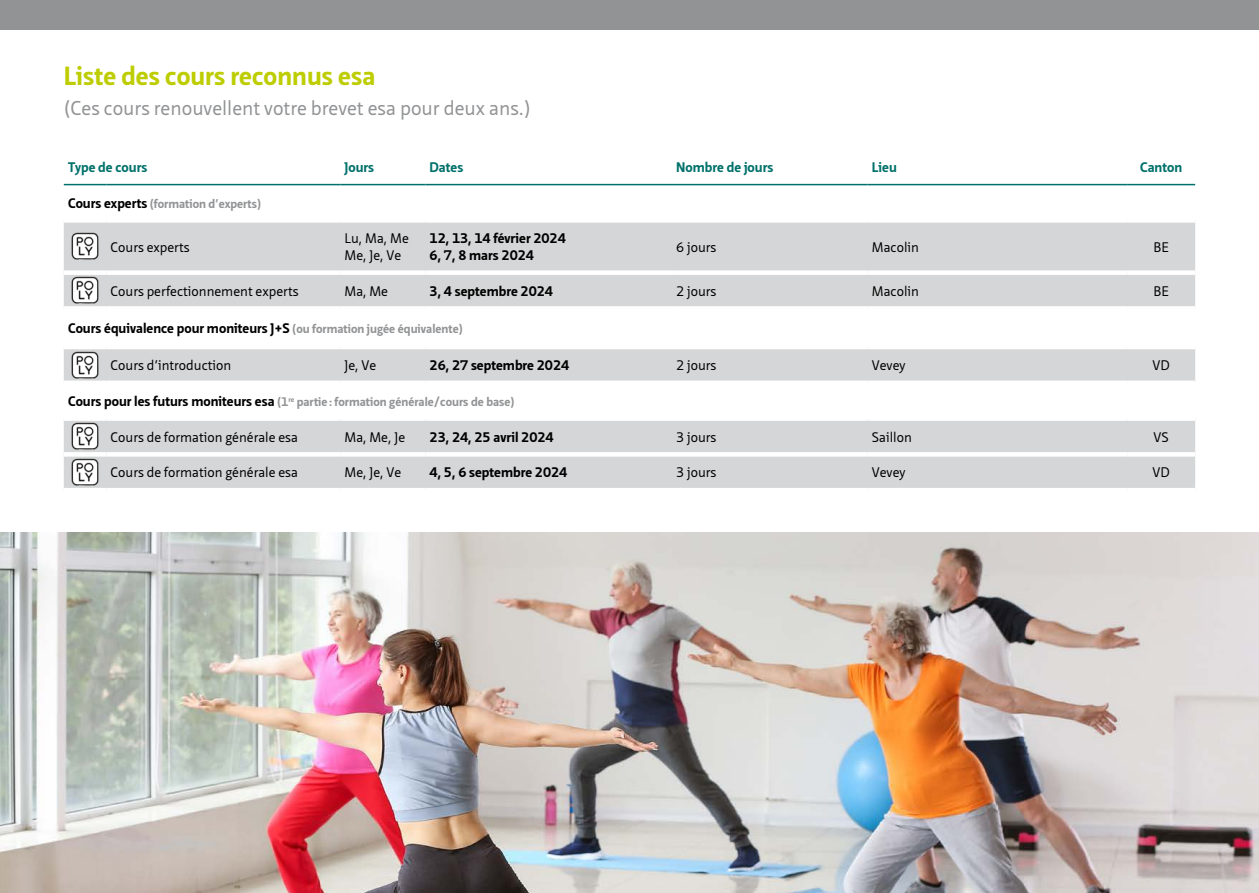
<style>
.page{position:relative;width:1259px;height:893px;background:#fff}
.page>*{position:absolute;margin:0;border:0;box-sizing:border-box;transform-origin:0 0}
.t1{font:700 25.5px "Neue Sans Pro";color:#bdcd00}
.t2{font:19.5px "Neue Sans Pro";color:#929395}
.t3{font:13.5px/16.5px "Neue Sans Pro";color:#000}
.t4{font:700 13.5px/16.5px "Neue Sans Pro";color:#000}
.t5{font:700 13.5px "Neue Sans Pro";color:#00716b}
.t6{font:700 12px "Neue Sans Pro";color:#929395}
.s1{font-size:13.5px;color:#000}
.s2{font-size:12px;color:#929395}
</style>
<div class="page">
<div style="left:0;top:0;width:1259px;height:30px;background:#929395"></div>
<svg style="left:64px;top:223px;width:1131px;height:265px;fill:#d5d6d7"></svg>
<div style="left:64px;top:270px;width:42px;height:5px;background:#fff"></div>
<div style="left:106px;top:270px;width:234px;height:5px;background:#fff"></div>
<div style="left:340px;top:270px;width:85px;height:5px;background:#fff"></div>
<div style="left:425px;top:270px;width:247px;height:5px;background:#fff"></div>
<div style="left:672px;top:270px;width:195px;height:5px;background:#fff"></div>
<div style="left:867px;top:270px;width:260px;height:5px;background:#fff"></div>
<div style="left:1127px;top:270px;width:68px;height:5px;background:#fff"></div>
<div style="left:64px;top:306px;width:42px;height:5px;background:#fff"></div>
<div style="left:106px;top:306px;width:234px;height:5px;background:#fff"></div>
<div style="left:340px;top:306px;width:85px;height:5px;background:#fff"></div>
<div style="left:425px;top:306px;width:247px;height:5px;background:#fff"></div>
<div style="left:672px;top:306px;width:195px;height:5px;background:#fff"></div>
<div style="left:867px;top:306px;width:260px;height:5px;background:#fff"></div>
<div style="left:1127px;top:306px;width:68px;height:5px;background:#fff"></div>
<hr style="left:64px;top:345px;width:42px;height:4px;background:#fff">
<hr style="left:106px;top:345px;width:234px;height:4px;background:#fff">
<hr style="left:340px;top:345px;width:85px;height:4px;background:#fff">
<hr style="left:425px;top:345px;width:247px;height:4px;background:#fff">
<hr style="left:672px;top:345px;width:195px;height:4px;background:#fff">
<hr style="left:867px;top:345px;width:260px;height:4px;background:#fff">
<hr style="left:1127px;top:345px;width:68px;height:4px;background:#fff">
<hr style="left:64px;top:381px;width:42px;height:4px;background:#fff">
<hr style="left:106px;top:381px;width:234px;height:4px;background:#fff">
<hr style="left:340px;top:381px;width:85px;height:4px;background:#fff">
<hr style="left:425px;top:381px;width:247px;height:4px;background:#fff">
<hr style="left:672px;top:381px;width:195px;height:4px;background:#fff">
<hr style="left:867px;top:381px;width:260px;height:4px;background:#fff">
<hr style="left:1127px;top:381px;width:68px;height:4px;background:#fff">
<div style="left:64px;top:416px;width:42px;height:5px;background:#fff"></div>
<div style="left:106px;top:416px;width:234px;height:5px;background:#fff"></div>
<div style="left:340px;top:416px;width:85px;height:5px;background:#fff"></div>
<div style="left:425px;top:416px;width:247px;height:5px;background:#fff"></div>
<div style="left:672px;top:416px;width:195px;height:5px;background:#fff"></div>
<div style="left:867px;top:416px;width:260px;height:5px;background:#fff"></div>
<div style="left:1127px;top:416px;width:68px;height:5px;background:#fff"></div>
<div style="left:64px;top:452px;width:42px;height:5px;background:#fff"></div>
<div style="left:106px;top:452px;width:234px;height:5px;background:#fff"></div>
<div style="left:340px;top:452px;width:85px;height:5px;background:#fff"></div>
<div style="left:425px;top:452px;width:247px;height:5px;background:#fff"></div>
<div style="left:672px;top:452px;width:195px;height:5px;background:#fff"></div>
<div style="left:867px;top:452px;width:260px;height:5px;background:#fff"></div>
<div style="left:1127px;top:452px;width:68px;height:5px;background:#fff"></div>
<hr style="left:64px;top:184px;width:42px;height:1px;background:#00716b">
<hr style="left:106px;top:184px;width:234px;height:1px;background:#00716b">
<hr style="left:340px;top:184px;width:85px;height:1px;background:#00716b">
<hr style="left:425px;top:184px;width:247px;height:1px;background:#00716b">
<hr style="left:672px;top:184px;width:195px;height:1px;background:#00716b">
<hr style="left:867px;top:184px;width:260px;height:1px;background:#00716b">
<hr style="left:1127px;top:184px;width:68px;height:1px;background:#00716b">
<img style="left:70px;top:232px;width:30px;height:29px">
<img style="left:70px;top:457px;width:30px;height:29px">
<img style="left:70px;top:421px;width:30px;height:30px">
<img style="left:70px;top:351px;width:30px;height:29px">
<img style="left:0;top:532px;width:1259px;height:361px">
<img style="left:70px;top:276px;width:30px;height:29px">
<h1 class="t1" style="left:64px;top:59px;width:313px">Liste des cours reconnus esa</h1>
<h2 class="t2" style="left:64px;top:95px;width:468px">(Ces cours renouvellent votre brevet esa pour deux ans.)</h2>
<p class="t5" style="left:68px;top:158px;width:81px">Type de cours</p>
<p class="t5" style="left:344px;top:158px;width:31px">Jours</p>
<p class="t5" style="left:429px;top:158px;width:35px">Dates</p>
<p class="t5" style="left:676px;top:158px;width:99px">Nombre de jours</p>
<p class="t5" style="left:872px;top:158px;width:26px">Lieu</p>
<p class="t5" style="left:1140px;top:158px;width:44px">Canton</p>
<p class="t6" style="left:68px;top:196px;width:195px"><span class="s1">Cours experts</span> (formation d’experts)</p>
<p class="t3" style="left:111px;top:238px;width:81px">Cours experts</p>
<p class="t3" style="left:344px;top:230px;width:66px">Lu, Ma, Me<br>Me, Je, Ve</p>
<p class="t4" style="left:429px;top:230px;width:138px">12, 13, 14 février 2024<br>6, 7, 8 mars 2024</p>
<p class="t3" style="left:676px;top:238px;width:42px">6 jours</p>
<p class="t3" style="left:872px;top:238px;width:49px">Macolin</p>
<p class="t3" style="left:1153px;top:238px;width:17px">BE</p>
<p class="t3" style="left:111px;top:282px;width:190px">Cours perfectionnement experts</p>
<p class="t3" style="left:344px;top:282px;width:45px">Ma, Me</p>
<p class="t4" style="left:429px;top:282px;width:125px">3, 4 septembre 2024</p>
<p class="t3" style="left:676px;top:282px;width:42px">2 jours</p>
<p class="t3" style="left:872px;top:282px;width:49px">Macolin</p>
<p class="t3" style="left:1153px;top:282px;width:17px">BE</p>
<p class="t4" style="left:68px;top:320px;width:396px">Cours équivalence pour moniteurs J+S <span class="s2">(ou formation jugée équivalente)</span></p>
<p class="t3" style="left:111px;top:357px;width:122px">Cours d’introduction</p>
<p class="t3" style="left:344px;top:357px;width:33px">Je, Ve</p>
<p class="t4" style="left:429px;top:357px;width:141px">26, 27 septembre 2024</p>
<p class="t3" style="left:676px;top:357px;width:42px">2 jours</p>
<p class="t3" style="left:872px;top:357px;width:35px">Vevey</p>
<p class="t3" style="left:1152px;top:357px;width:19px">VD</p>
<p class="t6" style="left:68px;top:394px;width:448px"><span class="s1">Cours pour les futurs moniteurs esa</span> (1<sup>re</sup> partie: formation générale/cours de base)</p>
<p class="t3" style="left:111px;top:428px;width:189px">Cours de formation générale esa</p>
<p class="t3" style="left:344px;top:428px;width:62px">Ma, Me, Je</p>
<p class="t4" style="left:429px;top:428px;width:126px">23, 24, 25 avril 2024</p>
<p class="t3" style="left:676px;top:428px;width:42px">3 jours</p>
<p class="t3" style="left:872px;top:428px;width:41px">Saillon</p>
<p class="t3" style="left:1153px;top:428px;width:17px">VS</p>
<p class="t3" style="left:111px;top:464px;width:189px">Cours de formation générale esa</p>
<p class="t3" style="left:344px;top:464px;width:58px">Me, Je, Ve</p>
<p class="t4" style="left:429px;top:464px;width:139px">4, 5, 6 septembre 2024</p>
<p class="t3" style="left:676px;top:464px;width:42px">3 jours</p>
<p class="t3" style="left:872px;top:464px;width:35px">Vevey</p>
<p class="t3" style="left:1152px;top:464px;width:19px">VD</p>
</div>
